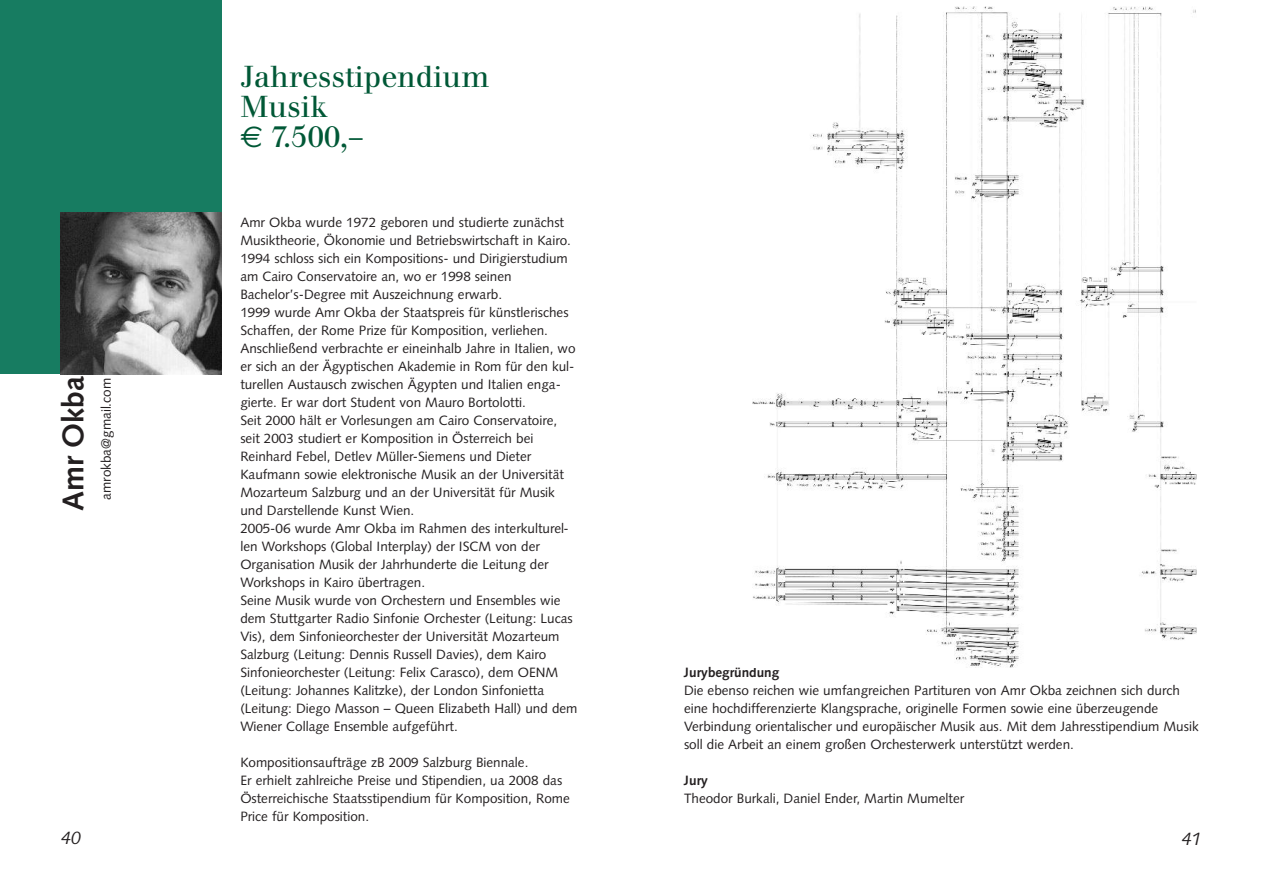
<style>
.page{position:relative;width:1263px;height:893px;background:#fff}
.page>*{position:absolute;margin:0;border:0;box-sizing:border-box;transform-origin:0 0}
.t1{font:30px/30px "Walbaum";color:#005836}
.t2{font:700 30px "Syntax";color:#231f20}
.t3{font:italic 18px "Syntax";color:#231f20}
.t4{font:13.5px/18px "Syntax";color:#231f20}
.t5{font:700 13.5px "Syntax";color:#231f20}
.s1{font-family:"Euro Sans"}
</style>
<div class="page">
<div style="left:0;top:0;width:222px;height:374px;background:#177c61"></div>
<img style="left:60px;top:213px;width:162px;height:161px">
<img style="left:752px;top:7px;width:445px;height:661px">
<h1 class="t2" style="left:61px;top:511px;width:136px;rotate:-90deg">Amr Okba</h1>
<p class="t4" style="left:98px;top:500px;width:123px;rotate:-90deg">amrokba@gmail.com</p>
<h2 class="t3" style="left:61px;top:831px;width:21px">40</h2>
<h1 class="t1" style="left:240px;top:64px;width:251px">Jahresstipendium<br>Musik<br><span class="s1">€</span> 7.500,–</h1>
<p class="t4" style="left:240px;top:214px;width:339px">Amr Okba wurde 1972 geboren und studierte zunächst Musiktheorie, Ökonomie und Betriebswirtschaft in Kairo.<br>1994 schloss sich ein Kompositions- und Dirigierstudium am Cairo Conservatoire an, wo er 1998 seinen Bachelor’s-Degree mit Auszeichnung erwarb.<br>1999 wurde Amr Okba der Staatspreis für künstlerisches Schaffen, der Rome Prize für Komposition, verliehen.<br>Anschließend verbrachte er eineinhalb Jahre in Italien, wo er sich an der Ägyptischen Akademie in Rom für den kul&shy;turellen Austausch zwischen Ägypten und Italien enga&shy;gierte. Er war dort Student von Mauro Bortolotti.<br>Seit 2000 hält er Vorlesungen am Cairo Conservatoire, seit 2003 studiert er Komposition in Österreich bei Reinhard Febel, Detlev Müller-Siemens und Dieter Kaufmann sowie elektronische Musik an der Universität Mozarteum Salzburg und an der Universität für Musik und Darstellende Kunst Wien.<br>2005-06 wurde Amr Okba im Rahmen des interkulturel&shy;len Workshops (Global Interplay) der ISCM von der Organisation Musik der Jahrhunderte die Leitung der Workshops in Kairo übertragen.<br>Seine Musik wurde von Orchestern und Ensembles wie dem Stuttgarter Radio Sinfonie Orchester (Leitung: Lucas Vis), dem Sinfonieorchester der Universität Mozarteum Salzburg (Leitung: Dennis Russell Davies), dem Kairo Sinfonieorchester (Leitung: Felix Carasco), dem OENM (Leitung: Johannes Kalitzke), der London Sinfonietta (Leitung: Diego Masson – Queen Elizabeth Hall) und dem Wiener Collage Ensemble aufgeführt.</p>
<p class="t4" style="left:240px;top:754px;width:331px">Kompositionsaufträge zB 2009 Salzburg Biennale.<br>Er erhielt zahlreiche Preise und Stipendien, ua 2008 das Österreichische Staatsstipendium für Komposition, Rome Price für Komposition.</p>
<p class="t5" style="left:684px;top:667px;width:97px">Jurybegründung</p>
<p class="t4" style="left:684px;top:682px;width:516px">Die ebenso reichen wie umfangreichen Partituren von Amr Okba zeichnen sich durch eine hochdifferenzierte Klangsprache, originelle Formen sowie eine überzeugende Verbindung orientalischer und europäischer Musik aus. Mit dem Jahresstipendium Musik soll die Arbeit an einem großen Orchesterwerk unterstützt werden.</p>
<p class="t5" style="left:684px;top:775px;width:25px">Jury</p>
<p class="t4" style="left:684px;top:790px;width:282px">Theodor Burkali, Daniel Ender, Martin Mumelter</p>
<h2 class="t3" style="left:1182px;top:831px;width:21px">41</h2>
</div>
